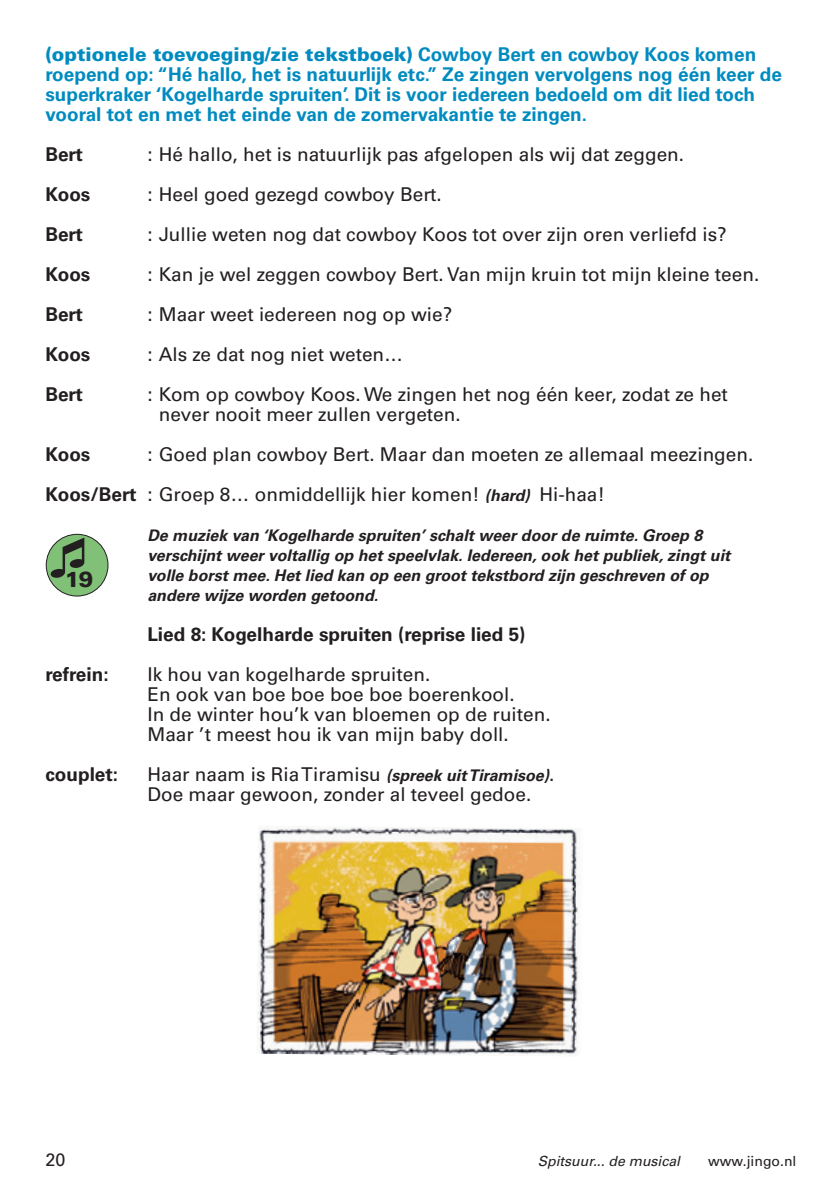
<style>
.page{position:relative;width:840px;height:1192px;background:#fff}
.page>*{position:absolute;margin:0;border:0;box-sizing:border-box;transform-origin:0 0}
.t1{font:900 21.8px "Univers LT Std";color:#231f20}
.t2{font:19px/20px "Univers LT Std";color:#231f20}
.t3{font:700 19px/20px "Univers LT Std";color:#008bc0}
.t4{font:700 19px "Univers LT Std";color:#231f20}
.t5{font:18px "Univers LT Std";color:#231f20}
.t6{font:italic 700 16px/20px "Univers LT Std";color:#231f20}
.t7{font:italic 14px "Univers LT Std";color:#231f20}
.t8{font:14px "Univers LT Std";color:#231f20}
.s1{font-weight:900}
.s2{font-weight:700}
.s3{font-weight:700;font-style:italic;font-size:16px}
</style>
<div class="page">
<div style="left:46px;top:534px;width:62px;height:62px;background:#80c177;border-radius:50%"></div>
<div style="left:46px;top:534px;width:62px;height:63px;border:1px solid #231f20;border-radius:50%"></div>
<svg style="left:51px;top:538px;width:33px;height:40px"></svg>
<img style="left:257px;top:827px;width:323px;height:229px">
<p class="t3" style="left:45px;top:46px;width:738px"><span class="s1">(optionele toevoeging/zie tekstboek)</span> Cowboy Bert en cowboy Koos komen roepend op: “Hé hallo, het is natuurlijk etc.” Ze zingen vervolgens nog één keer de superkraker ‘Kogelharde spruiten’. Dit is voor iedereen bedoeld om dit lied toch vooral tot en met het einde van de zomervakantie te zingen.</p>
<p class="t4" style="left:45px;top:147px;width:39px">Bert</p>
<p class="t2" style="left:147px;top:146px;width:538px">: Hé hallo, het is natuurlijk pas afgelopen als wij dat zeggen.</p>
<p class="t4" style="left:45px;top:187px;width:47px">Koos</p>
<p class="t2" style="left:147px;top:186px;width:296px">: Heel goed gezegd cowboy Bert.</p>
<p class="t4" style="left:45px;top:227px;width:39px">Bert</p>
<p class="t2" style="left:147px;top:226px;width:581px">: Jullie weten nog dat cowboy Koos tot over zijn oren verliefd is?</p>
<p class="t4" style="left:45px;top:267px;width:47px">Koos</p>
<p class="t2" style="left:147px;top:266px;width:613px">: Kan je wel zeggen cowboy Bert. Van mijn kruin tot mijn kleine teen.</p>
<p class="t4" style="left:45px;top:307px;width:39px">Bert</p>
<p class="t2" style="left:147px;top:306px;width:306px">: Maar weet iedereen nog op wie?</p>
<p class="t4" style="left:45px;top:347px;width:47px">Koos</p>
<p class="t2" style="left:147px;top:346px;width:257px">: Als ze dat nog niet weten…</p>
<p class="t4" style="left:45px;top:387px;width:39px">Bert</p>
<p class="t2" style="left:159px;top:386px;width:571px;text-indent:-11px">: Kom op cowboy Koos. We zingen het nog één keer, zodat ze het never nooit meer zullen vergeten.</p>
<p class="t4" style="left:45px;top:447px;width:47px">Koos</p>
<p class="t2" style="left:45px;top:436px;width:709px;line-height:40px;text-indent:102px">: Goed plan cowboy Bert. Maar dan moeten ze allemaal meezingen.<br><span class="s2">Koos/Bert</span> : Groep 8… onmiddellijk hier komen! <span class="s3">(hard)</span> Hi-haa!</p>
<p class="t6" style="left:147px;top:527px;width:585px">De muziek van ‘Kogelharde spruiten’ schalt weer door de ruimte. Groep 8 verschijnt weer voltallig op het speelvlak. Iedereen, ook het publiek, zingt uit volle borst mee. Het lied kan op een groot tekstbord zijn geschreven of op andere wijze worden getoond.</p>
<p class="t4" style="left:147px;top:627px;width:380px">Lied 8: Kogelharde spruiten (reprise lied 5)</p>
<p class="t4" style="left:45px;top:667px;width:65px">refrein:</p>
<p class="t2" style="left:147px;top:666px;width:405px">Ik hou van kogelharde spruiten.<br>En ook van boe boe boe boe boerenkool.<br>In de winter hou’k van bloemen op de ruiten.<br>Maar ’t meest hou ik van mijn baby doll.</p>
<p class="t4" style="left:45px;top:767px;width:74px">couplet:</p>
<p class="t2" style="left:147px;top:766px;width:409px">Haar naam is Ria Tiramisu <span class="s3">(spreek uit Tiramisoe)</span>.<br>Doe maar gewoon, zonder al teveel gedoe.</p>
<p class="t1" style="left:65px;top:567px;width:30px">19</p>
<p class="t5" style="left:45px;top:1152px;width:22px">20</p>
<p class="t7" style="left:538px;top:1155px;width:144px">Spitsuur... de musical</p>
<p class="t8" style="left:708px;top:1155px;width:90px">www.jingo.nl</p>
</div>
